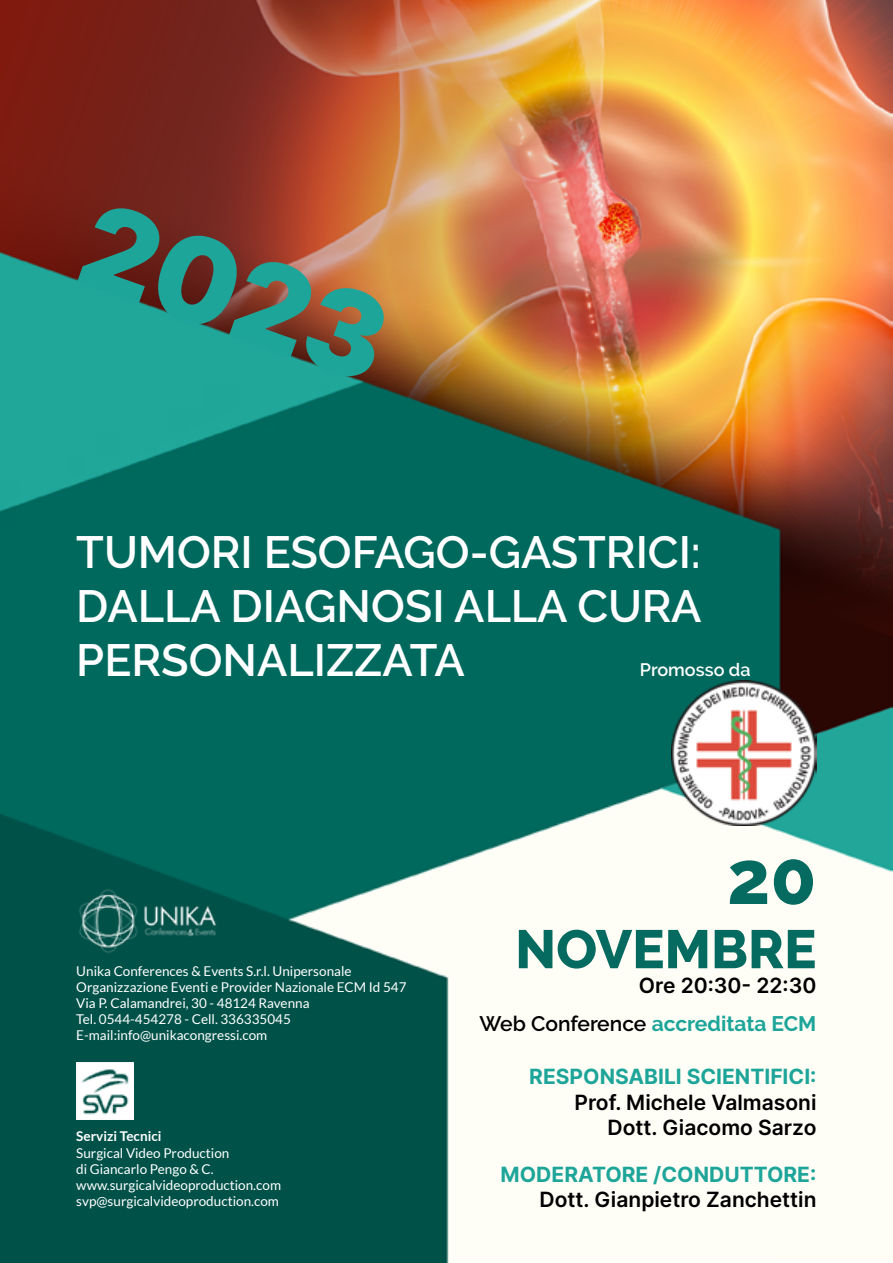
<style>
.page{position:relative;width:893px;height:1263px;background:#fff}
.page>*{position:absolute;margin:0;border:0;box-sizing:border-box;transform-origin:0 0}
.t1{font:117px "Inter";color:#1ea59a}
.t2{font:800 75px "Raleway";color:#056a5f}
.t3{font:800 54px "Raleway";color:#056a5f}
.t4{font:600 45px/54px "Raleway";color:#fff;text-align:justify}
.t5{font:21px/25.2px "Inter";color:#000;text-align:right}
.t6{font:21px "Inter";color:#1ea59a}
.t7{font:700 21px "Raleway";color:#1ea59a}
.t8{font:600 18px "Raleway";color:#fff}
.t9{font:13.5px/16.2px "Lato";color:#fff}
.t10{font:700 13.5px "Lato";color:#fff}
.s1{font-weight:600;color:#000}
</style>
<div class="page">
<img style="left:0;top:0;width:893px;height:1263px">
<img style="left:78px;top:888px;width:141px;height:65px">
<img style="left:671px;top:681px;width:145px;height:144px">
<img style="left:76px;top:1062px;width:57px;height:57px">
<h1 class="t1" style="left:113px;top:160px;width:317px;rotate:19deg">2023</h1>
<h3 class="t4" style="left:76px;top:525px;width:627px">TUMORI ESOFAGO-GASTRICI:<br>DALLA DIAGNOSI ALLA CURA PERSONALIZZATA</h3>
<h3 class="t8" style="left:640px;top:660px;width:112px">Promosso da</h3>
<p class="t9" style="left:76px;top:962px;width:332px">Unika Conferences &amp; Events S.r.l. Unipersonale Organizzazione Eventi e Provider Nazionale ECM Id 547<br>Via P. Calamandrei, 30 - 48124 Ravenna<br>Tel. 0544-454278 - Cell. 336335045<br>E-mail:info@unikacongressi.com</p>
<p class="t10" style="left:76px;top:1129px;width:87px">Servizi Tecnici</p>
<p class="t9" style="left:76px;top:1144px;width:206px">Surgical Video Production<br>di Giancarlo Pengo &amp; C. www.surgicalvideoproduction.com svp@surgicalvideoproduction.com</p>
<h2 class="t2" style="left:727px;top:835px;width:91px">20</h2>
<h3 class="t3" style="left:515px;top:918px;width:303px">NOVEMBRE</h3>
<h3 class="t5" style="left:639px;top:972px;width:179px">Ore 20:30- 22:30</h3>
<h3 class="t7" style="left:480px;top:1011px;width:338px"><span class="s1">Web Conference</span> accreditata ECM</h3>
<h3 class="t6" style="left:529px;top:1061px;width:289px">RESPONSABILI SCIENTIFICI:</h3>
<h3 class="t5" style="left:575px;top:1089px;width:243px">Prof. Michele Valmasoni<br>Dott. Giacomo Sarzo</h3>
<h3 class="t6" style="left:501px;top:1159px;width:317px">MODERATORE /CONDUTTORE:</h3>
<h3 class="t5" style="left:540px;top:1186px;width:278px">Dott. Gianpietro Zanchettin</h3>
</div>
